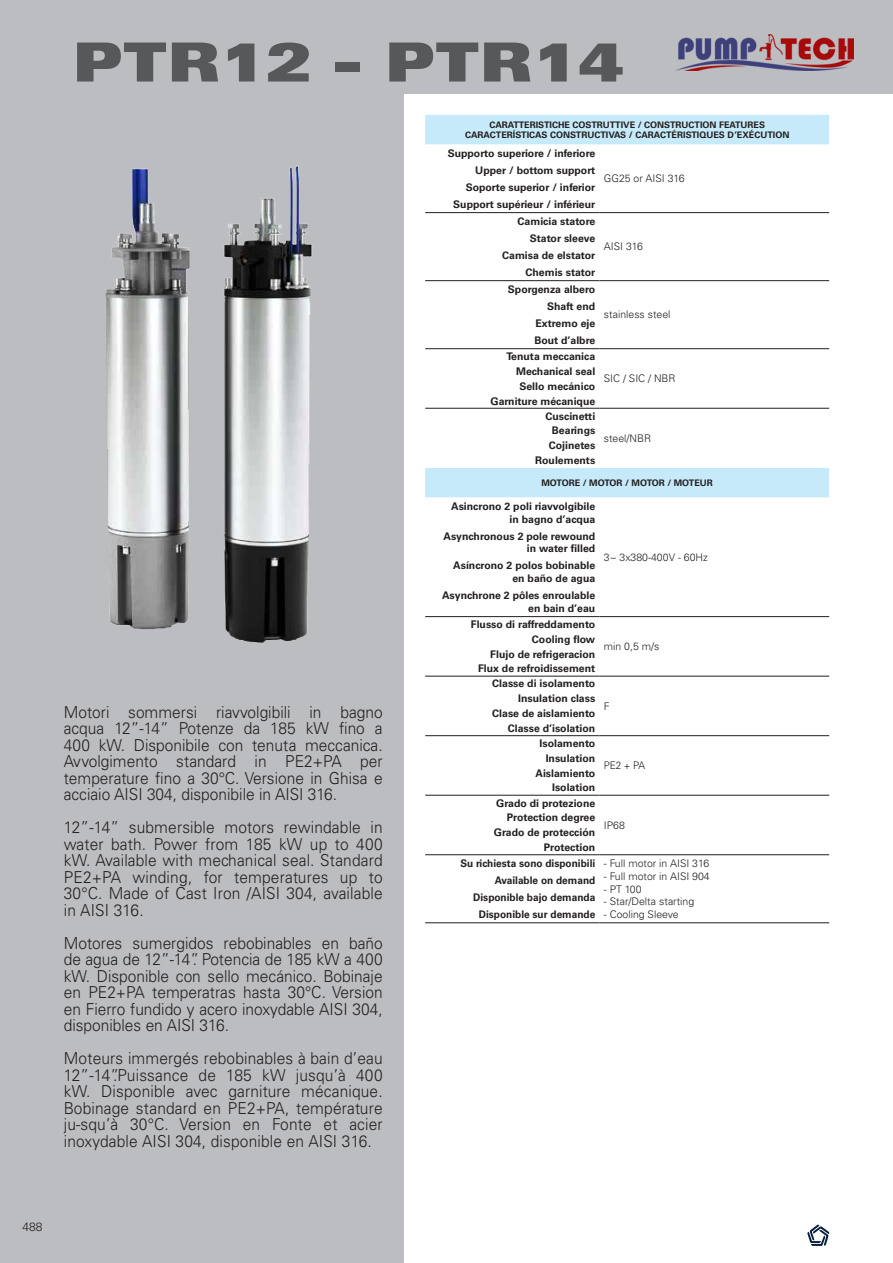
<style>
.page{position:relative;width:893px;height:1263px;background:#fff}
.page>*{position:absolute;margin:0;border:0;box-sizing:border-box;transform-origin:0 0}
.t1{font:54px "Univers LT Std X Black Ex";color:#57585a}
.t2{font:300 16.5px/16.5px "Univers LT Std";color:#231f20;text-align:justify;scale:.94 1}
.t3{font:300 12px "Univers LT Std";color:#231f20}
.t4{font:700 10.5px/14.9px "Univers LT Std";color:#231f20;text-align:right}
.t5{font:300 10.5px "Univers LT Std";color:#231f20}
.t6{font:700 10.5px/17px "Univers LT Std";color:#231f20;text-align:right;scale:.96 1}
.t7{font:300 10.5px "Univers LT Std";color:#231f20;scale:.95 1}
.t8{font:700 9px/10.8px "Univers LT Std";color:#231f20;text-align:center}
.s1{font-weight:300}
</style>
<div class="page">
<div style="left:0;top:0;width:893px;height:94px;background:#bcbdc0"></div>
<svg style="left:807px;top:1225px;width:22px;height:21px"></svg>
<div style="left:0;top:0;width:404px;height:1263px;background:#bcbdc0"></div>
<img style="left:105px;top:166px;width:207px;height:477px">
<div style="left:425px;top:115px;width:404px;height:30px;background:#c6eafa"></div>
<svg style="left:425px;top:213px;width:404px;height:582px"></svg>
<hr style="left:600px;top:212px;width:229px;height:1px;background:#231f20">
<hr style="left:600px;top:280px;width:229px;height:1px;background:#231f20">
<hr style="left:425px;top:212px;width:175px;height:1px;background:#231f20">
<hr style="left:600px;top:348px;width:229px;height:1px;background:#231f20">
<hr style="left:600px;top:408px;width:229px;height:1px;background:#231f20">
<hr style="left:425px;top:280px;width:175px;height:1px;background:#231f20">
<hr style="left:425px;top:348px;width:175px;height:1px;background:#231f20">
<hr style="left:425px;top:408px;width:175px;height:1px;background:#231f20">
<hr style="left:425px;top:616px;width:175px;height:1px;background:#231f20">
<hr style="left:600px;top:616px;width:229px;height:1px;background:#231f20">
<hr style="left:425px;top:676px;width:175px;height:1px;background:#231f20">
<hr style="left:600px;top:676px;width:229px;height:1px;background:#231f20">
<hr style="left:425px;top:735px;width:175px;height:1px;background:#231f20">
<hr style="left:600px;top:735px;width:229px;height:1px;background:#231f20">
<hr style="left:425px;top:795px;width:175px;height:1px;background:#231f20">
<hr style="left:600px;top:795px;width:229px;height:1px;background:#231f20">
<hr style="left:425px;top:854px;width:175px;height:1px;background:#231f20">
<hr style="left:600px;top:854px;width:229px;height:1px;background:#231f20">
<hr style="left:600px;top:922px;width:229px;height:1px;background:#231f20">
<hr style="left:425px;top:922px;width:175px;height:1px;background:#231f20">
<img style="left:676px;top:34px;width:178px;height:37px">
<h1 class="t1" style="left:72px;top:30px;width:553px">PTR12 - PTR14</h1>
<p class="t8" style="left:465px;top:119px;width:326px">CARATTERISTICHE COSTRUTTIVE / CONSTRUCTION FEATURES<br>CARACTERÍSTICAS CONSTRUCTIVAS / CARACTÉRISTIQUES D’EXÉCUTION</p>
<p class="t4" style="left:448px;top:146px;width:149px">Supporto superiore / inferiore</p>
<p class="t5" style="left:604px;top:172px;width:82px">GG25 or AISI 316</p>
<p class="t4" style="left:453px;top:162px;width:144px;line-height:17.1px">Upper / bottom support<br>Soporte superior / inferior<br>Support supérieur / inférieur<br>Camicia statore</p>
<p class="t4" style="left:502px;top:230px;width:95px;line-height:17.1px">Stator sleeve<br>Camisa de elstator<br>Chemis stator<br>Sporgenza albero</p>
<p class="t4" style="left:506px;top:298px;width:90px;line-height:16.6px">Shaft end<br>Extremo eje<br>Bout d’albre<br>Tenuta meccanica</p>
<p class="t4" style="left:491px;top:364px;width:106px">Mechanical seal<br>Sello mecánico<br>Garniture mécanique<br>Cuscinetti</p>
<p class="t5" style="left:604px;top:240px;width:41px">AISI 316</p>
<p class="t5" style="left:604px;top:308px;width:68px">stainless steel</p>
<p class="t5" style="left:604px;top:372px;width:73px">SIC / SIC / NBR</p>
<p class="t4" style="left:535px;top:423px;width:62px">Bearings<br>Cojinetes<br>Roulements</p>
<p class="t8" style="left:541px;top:477px;width:173px">MOTORE / MOTOR / MOTOR / MOTEUR</p>
<p class="t4" style="left:451px;top:500px;width:146px;line-height:12.6px">Asincrono 2 poli riavvolgibile in bagno d’acqua</p>
<p class="t5" style="left:604px;top:551px;width:106px">3~ 3x380-400V - 60Hz</p>
<p class="t5" style="left:604px;top:432px;width:49px">steel/NBR</p>
<p class="t4" style="left:443px;top:530px;width:153px;line-height:12.6px">Asynchronous 2 pole rewound in water filled</p>
<p class="t4" style="left:453px;top:559px;width:144px;line-height:12.6px">Asíncrono 2 polos bobinable en baño de agua</p>
<p class="t4" style="left:442px;top:589px;width:155px;line-height:12.6px">Asynchrone 2 pôles enroulable en bain d’eau</p>
<p class="t4" style="left:471px;top:617px;width:126px">Flusso di raffreddamento</p>
<p class="t2" style="left:64px;top:704px;width:341px">Motori sommersi riavvolgibili in bagno acqua 12”-14” Potenze da 185 kW fino a 400 kW. Disponibile con tenuta meccanica.<br>Avvolgimento standard in PE2+PA per temperature fino a 30°C. Versione in Ghisa e acciaio AISI 304, disponibile in AISI 316.</p>
<p class="t2" style="left:64px;top:819px;width:341px">12”-14” submersible motors rewindable in water bath. Power from 185 kW up to 400 kW. Available with mechanical seal. Standard PE2+PA winding, for temperatures up to 30°C. Made of Cast Iron /AISI 304, available in AISI 316.</p>
<p class="t2" style="left:64px;top:935px;width:341px">Motores sumergidos rebobinables en baño de agua de 12”-14”. Potencia de 185 kW a 400 kW. Disponible con sello mecánico. Bobinaje en PE2+PA temperatras hasta 30°C. Version en Fierro fundido y acero inoxydable AISI 304, disponibles en AISI 316.</p>
<p class="t2" style="left:64px;top:1050px;width:341px">Moteurs immergés rebobinables à bain d’eau 12”-14”.Puissance de 185 kW jusqu’à 400 kW. Disponible avec garniture mécanique.<br>Bobinage standard en PE2+PA, température ju-squ’à 30°C. Version en Fonte et acier inoxydable AISI 304, disponible en AISI 316.</p>
<p class="t4" style="left:478px;top:632px;width:119px">Cooling flow<br>Flujo de refrigeracion<br>Flux de refroidissement<br>Classe di isolamento</p>
<p class="t4" style="left:492px;top:691px;width:105px">Insulation class<br>Clase de aislamiento<br>Classe d’isolation<br>Isolamento</p>
<p class="t4" style="left:496px;top:751px;width:101px">Insulation<br>Aislamiento<br>Isolation<br>Grado di protezione</p>
<p class="t5" style="left:604px;top:640px;width:57px">min 0,5 m/s</p>
<p class="t5" style="left:604px;top:700px;width:7px">F</p>
<p class="t7" style="left:604px;top:759px;width:45px">PE2 + PA</p>
<p class="t4" style="left:494px;top:810px;width:103px">Protection degree<br>Grado de protección<br>Protection</p>
<p class="t6" style="left:460px;top:855px;width:261px">Su richiesta sono disponibili <span class="s1">- Full motor in AISI 316</span></p>
<p class="t5" style="left:604px;top:870px;width:107px">- Full motor in AISI 904</p>
<p class="t5" style="left:604px;top:882px;width:39px">- PT 100</p>
<p class="t5" style="left:604px;top:895px;width:92px">- Star/Delta starting</p>
<p class="t5" style="left:604px;top:908px;width:76px">- Cooling Sleeve</p>
<p class="t5" style="left:604px;top:819px;width:23px">IP68</p>
<p class="t6" style="left:473px;top:872px;width:129px">Available on demand<br>Disponible bajo demanda<br>Disponible sur demande</p>
<p class="t3" style="left:23px;top:1220px;width:22px">488</p>
</div>
